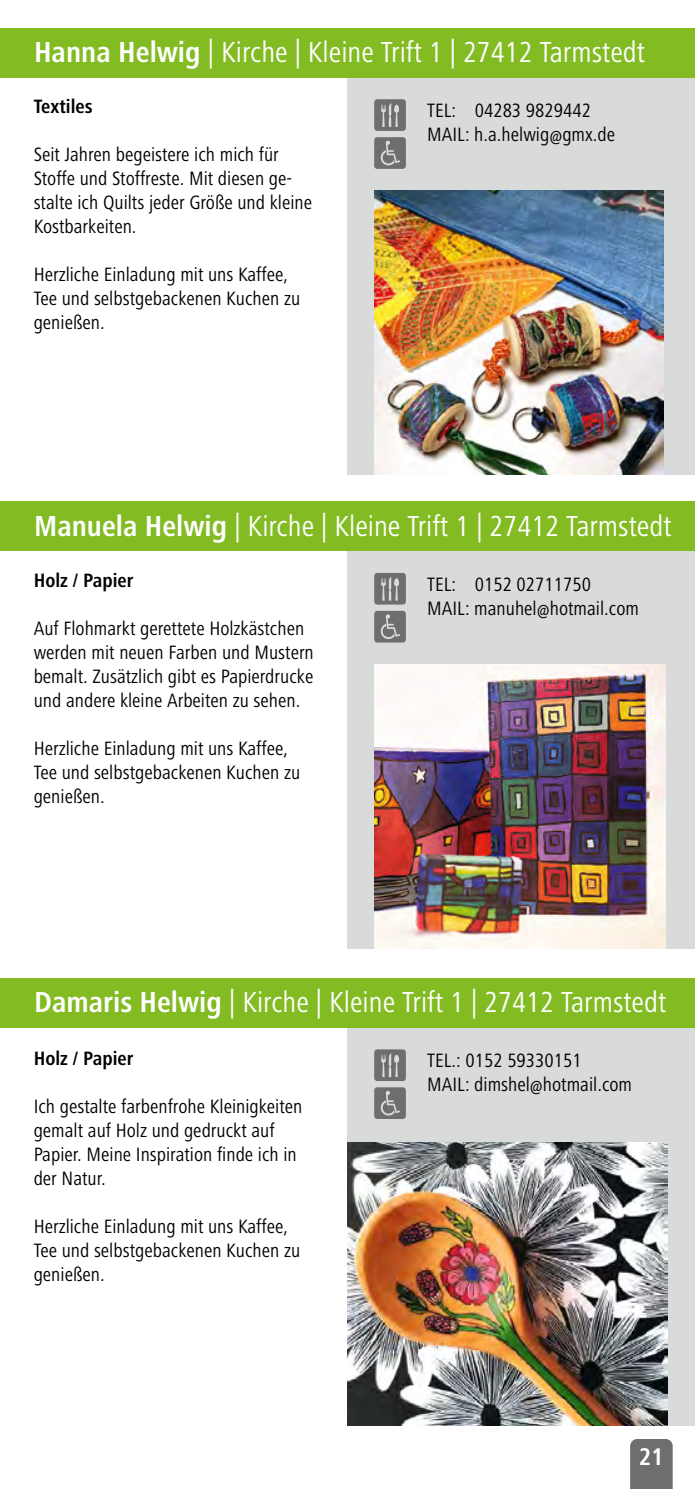
<style>
.page{position:relative;width:695px;height:1489px;background:#fff}
.page>*{position:absolute;margin:0;border:0;box-sizing:border-box;transform-origin:0 0}
.t1{font:condensed 30px "Frutiger Next LT";color:#fff}
.t2{font:700 condensed 25px "Frutiger Next LT";color:#fff}
.t3{font:condensed 20px/24px "Frutiger Next LT";color:#000}
.t4{font:700 condensed 20px "Frutiger Next LT";color:#000}
.s1{font-weight:700}
</style>
<div class="page">
<div style="left:630px;top:1439px;width:42px;height:49px;background:#6e6e6e"></div>
<div style="left:347px;top:28px;width:347px;height:163px;background:#d9dada"></div>
<div style="left:347px;top:501px;width:347px;height:163px;background:#d9dada"></div>
<div style="left:347px;top:979px;width:347px;height:163px;background:#d9dada"></div>
<div style="left:0;top:28px;width:694px;height:50px;background:#82bb22"></div>
<div style="left:0;top:501px;width:694px;height:50px;background:#82bb22"></div>
<div style="left:0;top:978px;width:694px;height:50px;background:#82bb22"></div>
<div style="left:347px;top:191px;width:347px;height:283px;background:#d9dada"></div>
<img style="left:374px;top:191px;width:289px;height:283px">
<div style="left:347px;top:664px;width:347px;height:284px;background:#d9dada"></div>
<img style="left:374px;top:664px;width:291px;height:284px">
<svg style="left:374px;top:1049px;width:32px;height:31px"></svg>
<svg style="left:374px;top:1087px;width:32px;height:31px"></svg>
<svg style="left:374px;top:573px;width:32px;height:31px"></svg>
<svg style="left:374px;top:611px;width:32px;height:31px"></svg>
<div style="left:347px;top:1142px;width:347px;height:283px;background:#d9dada"></div>
<img style="left:347px;top:1142px;width:320px;height:283px">
<svg style="left:374px;top:99px;width:32px;height:32px"></svg>
<svg style="left:374px;top:137px;width:32px;height:32px"></svg>
<h1 class="t1" style="left:34px;top:36px;width:612px"><span class="s1">Hanna Helwig</span> | Kirche | Kleine Trift 1 | 27412 Tarmstedt</h1>
<p class="t4" style="left:34px;top:95px;width:60px">Textiles</p>
<p class="t3" style="left:34px;top:142px;width:280px">Seit Jahren begeistere ich mich für<br>Stoffe und Stoffreste. Mit diesen ge&shy;stalte ich Quilts jeder Größe und kleine<br>Kostbarkeiten.</p>
<p class="t3" style="left:34px;top:262px;width:268px">Herzliche Einladung mit uns Kaffee,<br>Tee und selbstgebackenen Kuchen zu genießen.</p>
<p class="t3" style="left:427px;top:98px;width:189px">TEL: 04283 9829442<br>MAIL: h.a.helwig@gmx.de</p>
<h1 class="t1" style="left:34px;top:509px;width:639px"><span class="s1">Manuela Helwig</span> | Kirche | Kleine Trift 1 | 27412 Tarmstedt</h1>
<p class="t4" style="left:34px;top:569px;width:101px">Holz / Papier</p>
<p class="t3" style="left:34px;top:616px;width:281px">Auf Flohmarkt gerettete Holzkästchen werden mit neuen Farben und Mustern bemalt. Zusätzlich gibt es Papierdrucke und andere kleine Arbeiten zu sehen.</p>
<p class="t3" style="left:34px;top:736px;width:268px">Herzliche Einladung mit uns Kaffee,<br>Tee und selbstgebackenen Kuchen zu genießen.</p>
<p class="t3" style="left:427px;top:572px;width:213px">TEL: 0152 02711750<br>MAIL: manuhel@hotmail.com</p>
<h1 class="t1" style="left:34px;top:985px;width:633px"><span class="s1">Damaris Helwig</span> | Kirche | Kleine Trift 1 | 27412 Tarmstedt</h1>
<p class="t4" style="left:34px;top:1047px;width:101px">Holz / Papier</p>
<p class="t3" style="left:34px;top:1094px;width:270px">Ich gestalte farbenfrohe Kleinigkeiten gemalt auf Holz und gedruckt auf<br>Papier. Meine Inspiration finde ich in der Natur.</p>
<p class="t3" style="left:34px;top:1214px;width:268px">Herzliche Einladung mit uns Kaffee,<br>Tee und selbstgebackenen Kuchen zu genießen.</p>
<p class="t3" style="left:427px;top:1048px;width:206px">TEL.: 0152 59330151<br>MAIL: dimshel@hotmail.com</p>
<p class="t2" style="left:639px;top:1442px;width:26px">21</p>
</div>
